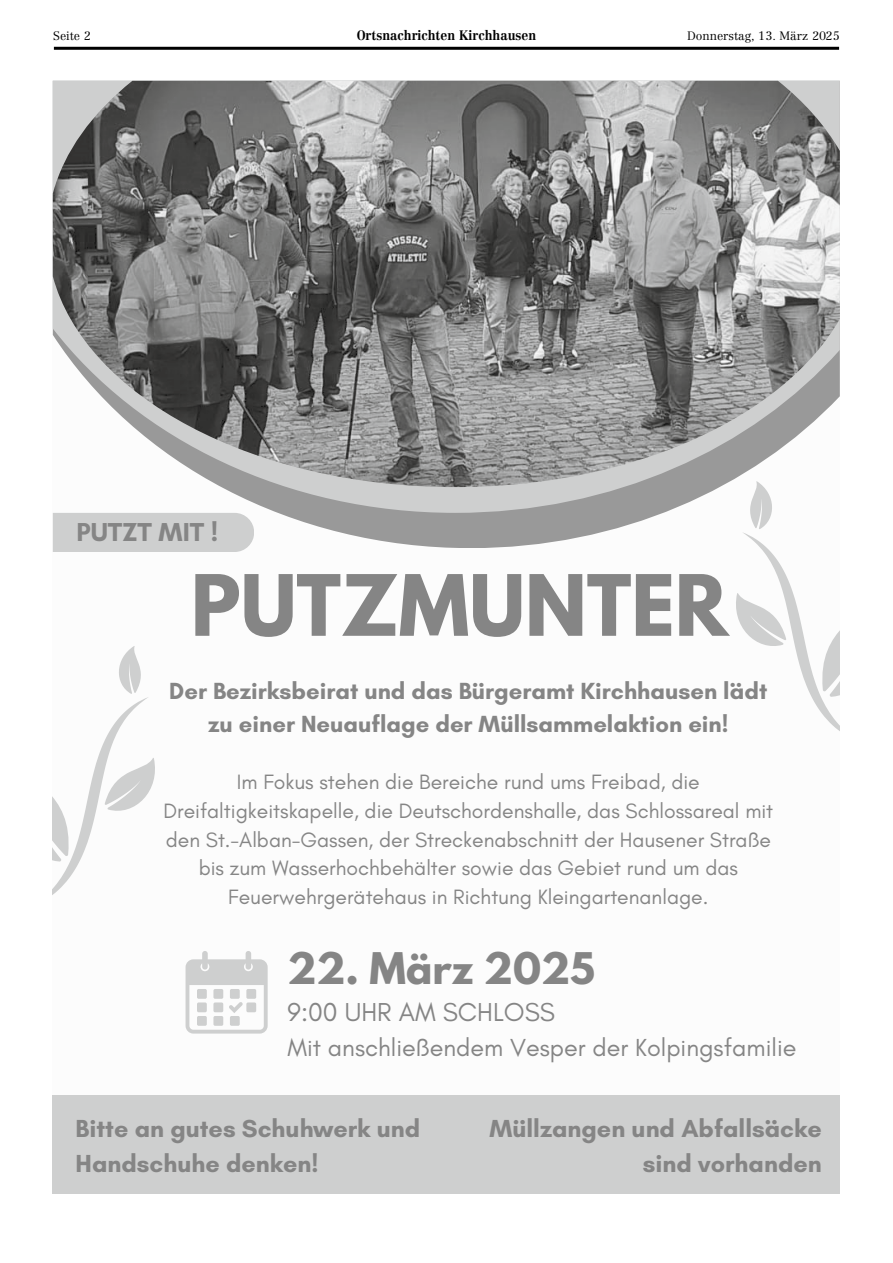
<style>
.page{position:relative;width:893px;height:1263px;background:#fff}
.page>*{position:absolute;margin:0;border:0;box-sizing:border-box;transform-origin:0 0}
.t1{font:700 74.85px "League Spartan";color:#858585}
.t2{font:700 38.55px "League Spartan";color:#858585}
.t3{font:26.4px "Glacial Indifference";color:#858585}
.t4{font:700 26.4px "Glacial Indifference";color:#858585}
.t5{font:700 25.05px/34.7px "Glacial Indifference";color:#858585}
.t6{font:25.05px "Glacial Indifference";color:#858585}
.t7{font:700 23.85px/32.7px "Glacial Indifference";color:#858585;text-align:center}
.t8{font:21.15px/28.8px "Glacial Indifference";color:#858585;text-align:center}
.t9{font:700 13.5px "Centennial LT Std";color:#000;scale:.92 1}
.t10{font:300 12px "Centennial LT Std";color:#000}
</style>
<div class="page">
<hr style="left:54px;top:47px;width:785px;height:3px;background:#000">
<svg style="left:278px;top:513px;width:385px;height:35px;fill:#999"></svg>
<svg style="left:221px;top:487px;width:499px;height:26px;background:#bbbcbc"></svg>
<img style="left:53px;top:81px;width:787px;height:406px">
<div style="left:53px;top:1095px;width:787px;height:99px;background:#cecfcf"></div>
<div style="left:53px;top:513px;width:201px;height:39px;background:#cecfcf"></div>
<svg style="left:186px;top:951px;width:82px;height:82px"></svg>
<svg style="left:730px;top:481px;width:110px;height:250px"></svg>
<svg style="left:53px;top:646px;width:102px;height:249px"></svg>
<p class="t10" style="left:53px;top:28px;width:39px">Seite 2</p>
<p class="t9" style="left:357px;top:27px;width:197px">Ortsnachrichten Kirchhausen</p>
<p class="t10" style="left:687px;top:28px;width:154px">Donnerstag, 13. März 2025</p>
<p class="t4" style="left:77px;top:515px;width:143px">PUTZT MIT !</p>
<h1 class="t1" style="left:191px;top:547px;width:539px">PUTZMUNTER</h1>
<p class="t7" style="left:169px;top:674px;width:599px">Der Bezirksbeirat und das Bürgeramt Kirchhausen lädt zu einer Neuauflage der Müllsammelaktion ein!</p>
<p class="t8" style="left:163px;top:768px;width:611px">Im Fokus stehen die Bereiche rund ums Freibad, die Dreifaltigkeitskapelle, die Deutschordenshalle, das Schlossareal mit den St.-Alban-Gassen, der Streckenabschnitt der Hausener Straße bis zum Wasserhochbehälter sowie das Gebiet rund um das Feuerwehrgerätehaus in Richtung Kleingartenanlage.</p>
<h2 class="t2" style="left:287px;top:938px;width:309px">22. März 2025</h2>
<p class="t3" style="left:287px;top:997px;width:269px">9:00 UHR AM SCHLOSS</p>
<p class="t6" style="left:287px;top:1033px;width:510px">Mit anschließendem Vesper der Kolpingsfamilie</p>
<p class="t5" style="left:76px;top:1111px;width:346px">Bitte an gutes Schuhwerk und<br>Handschuhe denken!</p>
<p class="t5" style="left:489px;top:1111px;width:334px;text-align:right">Müllzangen und Abfallsäcke sind vorhanden</p>
</div>
